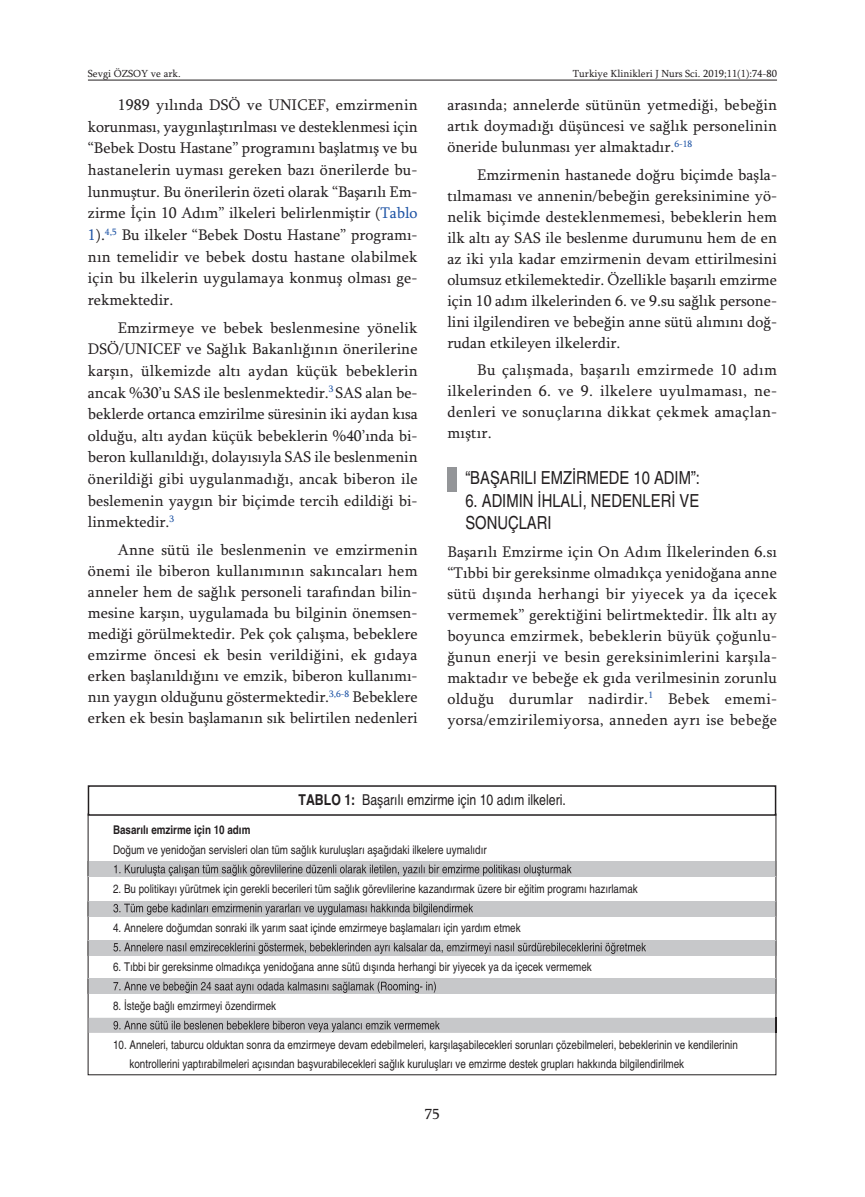
<style>
.page{position:relative;width:865px;height:1197px;background:#fff}
.page>*{position:absolute;margin:0;border:0;box-sizing:border-box;transform-origin:0 0}
.t1{font:condensed 18px/22.5px "Helvetica";color:#231f20}
.t2{font:15.75px/21px "Sylfaen";letter-spacing:.005em;color:#231f20;text-align:justify}
.t3{font:condensed 15px "Helvetica";color:#231f20}
.t4{font:15px "Sylfaen";color:#231f20}
.t5{font:condensed 12px/19.5px "Helvetica";color:#231f20}
.t6{font:700 condensed 12px "Helvetica";color:#231f20}
.t7{font:10.5px "Sylfaen";color:#231f20}
.s1{color:#1c52a4}
.s2{font-weight:700}
</style>
<div class="page">
<hr style="left:88px;top:80px;width:689px;height:1px;background:#231f20">
<div style="left:88px;top:785px;width:688px;height:30px;border:2px solid #231f20"></div>
<svg style="left:89px;top:861px;width:686px;height:15px;background:#b6b6b8"></svg>
<svg style="left:88px;top:860px;width:1px;height:16px"></svg>
<svg style="left:775px;top:860px;width:2px;height:16px"></svg>
<svg style="left:114px;top:864px;width:64px;height:11px"></svg>
<svg style="left:89px;top:901px;width:686px;height:15px;background:#b9babc"></svg>
<svg style="left:88px;top:901px;width:1px;height:15px"></svg>
<svg style="left:775px;top:901px;width:2px;height:15px"></svg>
<svg style="left:113px;top:903px;width:68px;height:11px"></svg>
<svg style="left:89px;top:940px;width:686px;height:15px;background:#b2b3b4"></svg>
<svg style="left:88px;top:940px;width:1px;height:15px"></svg>
<svg style="left:775px;top:940px;width:2px;height:15px"></svg>
<svg style="left:113px;top:942px;width:69px;height:9px"></svg>
<div style="left:88px;top:978px;width:687px;height:15px;background:#c7c8ca"></div>
<svg style="left:88px;top:978px;width:1px;height:15px"></svg>
<svg style="left:775px;top:978px;width:2px;height:15px"></svg>
<svg style="left:113px;top:981px;width:79px;height:11px"></svg>
<svg style="left:89px;top:1017px;width:688px;height:15px;background:#bcbdbf"></svg>
<div style="left:447px;top:467px;width:9px;height:25px;background:#939598"></div>
<p class="t7" style="left:88px;top:67px;width:94px">Sevgi ÖZSOY ve ark.</p>
<p class="t7" style="left:573px;top:67px;width:205px">Turkiye Klinikleri J Nurs Sci. 2019;11(1):74-80</p>
<p class="t2" style="left:88px;top:94px;width:331px;line-height:21.6px;text-indent:30px">1989 yılında DSÖ ve UNICEF, emzirmenin korunması, yaygınlaştırılması ve desteklenmesi için “Bebek Dostu Hastane” programını başlatmış ve bu hastanelerin uyması gereken bazı önerilerde bu&shy;lunmuştur. Bu önerilerin özeti olarak “Başarılı Em&shy;zirme İçin 10 Adım” ilkeleri belirlenmiştir (<span class="s1">Tablo 1</span>).<sup>4,5</sup> Bu ilkeler “Bebek Dostu Hastane” programı&shy;nın temelidir ve bebek dostu hastane olabilmek için bu ilkelerin uygulamaya konmuş olması ge&shy;rekmektedir.</p>
<p class="t2" style="left:88px;top:316px;width:331px;line-height:21.6px;text-indent:30px">Emzirmeye ve bebek beslenmesine yönelik DSÖ/UNICEF ve Sağlık Bakanlığının önerilerine karşın, ülkemizde altı aydan küçük bebeklerin ancak %30’u SAS ile beslenmektedir.<sup>3</sup> SAS alan be&shy;beklerde ortanca emzirilme süresinin iki aydan kısa olduğu, altı aydan küçük bebeklerin %40’ında bi&shy;beron kullanıldığı, dolayısıyla SAS ile beslenmenin önerildiği gibi uygulanmadığı, ancak biberon ile beslemenin yaygın bir biçimde tercih edildiği bi&shy;linmektedir.<sup>3</sup></p>
<p class="t2" style="left:88px;top:538px;width:331px;text-indent:30px">Anne sütü ile beslenmenin ve emzirmenin önemi ile biberon kullanımının sakıncaları hem anneler hem de sağlık personeli tarafından bilin&shy;mesine karşın, uygulamada bu bilginin önemsen&shy;mediği görülmektedir. Pek çok çalışma, bebeklere emzirme öncesi ek besin verildiğini, ek gıdaya erken başlanıldığını ve emzik, biberon kullanımı&shy;nın yaygın olduğunu göstermektedir.<sup>3,6-8</sup> Bebeklere erken ek besin başlamanın sık belirtilen nedenleri</p>
<p class="t2" style="left:447px;top:94px;width:331px">arasında; annelerde sütünün yetmediği, bebeğin artık doymadığı düşüncesi ve sağlık personelinin öneride bulunması yer almaktadır.<sup>6-18</sup></p>
<p class="t2" style="left:447px;top:164px;width:331px;text-indent:30px">Emzirmenin hastanede doğru biçimde başla&shy;tılmaması ve annenin/bebeğin gereksinimine yö&shy;nelik biçimde desteklenmemesi, bebeklerin hem ilk altı ay SAS ile beslenme durumunu hem de en az iki yıla kadar emzirmenin devam ettirilmesini olumsuz etkilemektedir. Özellikle başarılı emzirme için 10 adım ilkelerinden 6. ve 9.su sağlık persone&shy;lini ilgilendiren ve bebeğin anne sütü alımını doğ&shy;rudan etkileyen ilkelerdir.</p>
<p class="t2" style="left:447px;top:359px;width:331px;text-indent:30px">Bu çalışmada, başarılı emzirmede 10 adım ilkelerinden 6. ve 9. ilkelere uyulmaması, ne&shy;denleri ve sonuçlarına dikkat çekmek amaçlan&shy;mıştır.</p>
<p class="t1" style="left:465px;top:466px;width:236px">“BAŞARILI EMZİRMEDE 10 ADIM”:</p>
<p class="t1" style="left:465px;top:489px;width:235px">6. ADIMIN İHLALİ, NEDENLERİ VE<br>SONUÇLARI</p>
<p class="t2" style="left:447px;top:540px;width:331px">Başarılı Emzirme için On Adım İlkelerinden 6.sı “Tıbbi bir gereksinme olmadıkça yenidoğana anne sütü dışında herhangi bir yiyecek ya da içecek vermemek” gerektiğini belirtmektedir. İlk altı ay boyunca emzirmek, bebeklerin büyük çoğunlu&shy;ğunun enerji ve besin gereksinimlerini karşıla&shy;maktadır ve bebeğe ek gıda verilmesinin zorunlu olduğu durumlar nadirdir.<sup>1</sup> Bebek ememi&shy;yorsa/emzirilemiyorsa, anneden ayrı ise bebeğe</p>
<p class="t3" style="left:298px;top:790px;width:269px"><span class="s2">TABLO 1:</span> Başarılı emzirme için 10 adım ilkeleri.</p>
<p class="t6" style="left:113px;top:823px;width:139px">Basarılı emzirme için 10 adım</p>
<p class="t5" style="left:113px;top:839px;width:375px">Doğum ve yenidoğan servisleri olan tüm sağlık kuruluşları aşağıdaki ilkelere uymalıdır</p>
<p class="t5" style="left:113px;top:878px;width:526px">2. Bu politikayı yürütmek için gerekli becerileri tüm sağlık görevlilerine kazandırmak üzere bir eğitim programı hazırlamak</p>
<p class="t5" style="left:113px;top:917px;width:409px">4. Annelere doğumdan sonraki ilk yarım saat içinde emzirmeye başlamaları için yardım etmek</p>
<p class="t5" style="left:113px;top:956px;width:480px">6. Tıbbi bir gereksinme olmadıkça yenidoğana anne sütü dışında herhangi bir yiyecek ya da içecek vermemek</p>
<p class="t5" style="left:113px;top:995px;width:164px">8. İsteğe bağlı emzirmeyi özendirmek</p>
<p class="t5" style="left:129px;top:1034px;width:610px;text-indent:-16px">10. Anneleri, taburcu olduktan sonra da emzirmeye devam edebilmeleri, karşılaşabilecekleri sorunları çözebilmeleri, bebeklerinin ve kendilerinin kontrollerini yaptırabilmeleri açısından başvurabilecekleri sağlık kuruluşları ve emzirme destek grupları hakkında bilgilendirilmek</p>
<p class="t4" style="left:425px;top:1104px;width:16px">75</p>
</div>
